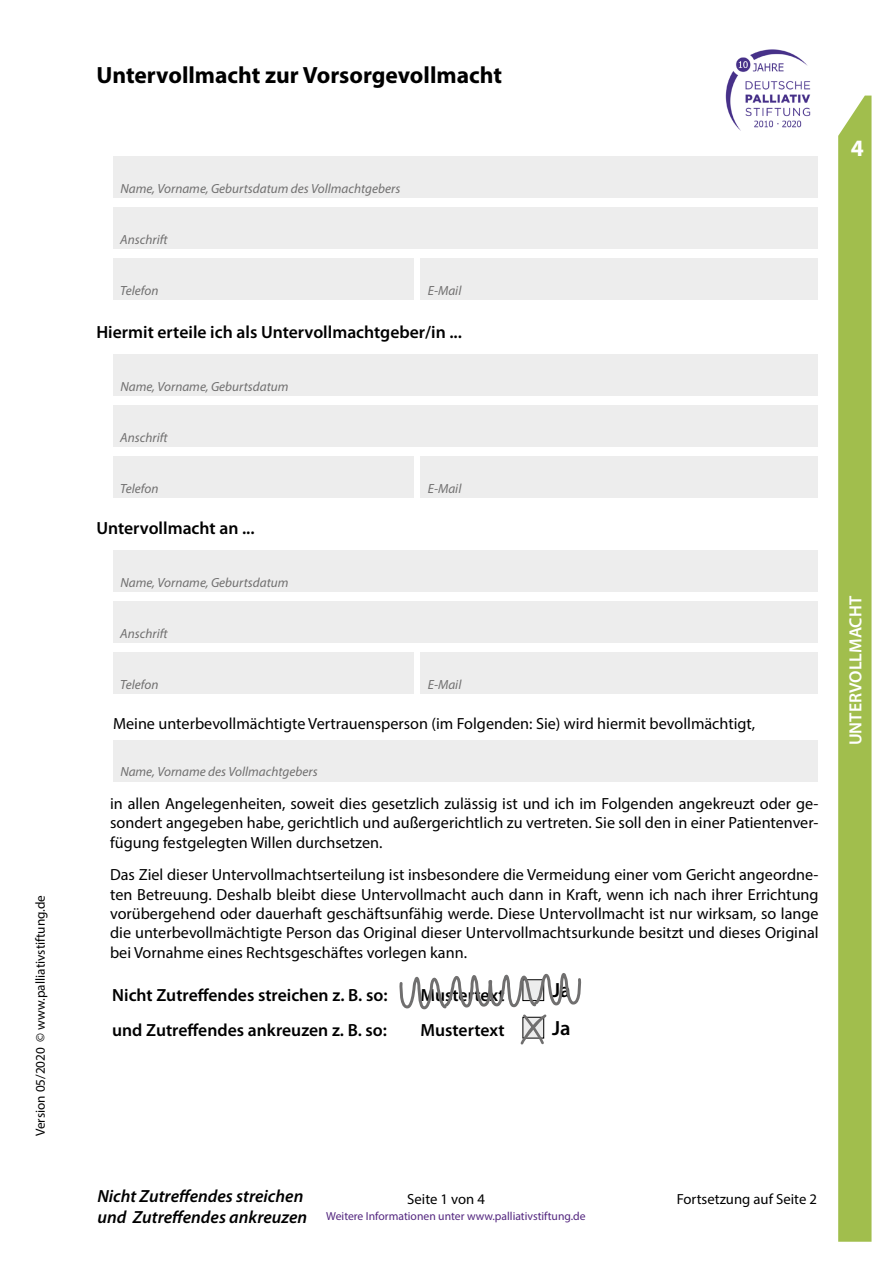
<style>
.page{position:relative;width:893px;height:1263px;background:#fff}
.page>*{position:absolute;margin:0;border:0;box-sizing:border-box;transform-origin:0 0}
.t1{font:700 23.55px "Myriad Pro";color:#000}
.t2{font:700 23.55px "Myriad Pro";color:#fff}
.t3{font:600 20.55px/37.5px "Myriad Pro";color:#000}
.t4{font:600 17.7px "Myriad Pro";color:#000}
.t5{font:italic 600 17.7px/21.1px "Myriad Pro";color:#000}
.t6{font:600 17.7px "Myriad Pro";color:#fff}
.t7{font:16.2px/19.4px "Myriad Pro";color:#000;text-align:justify}
.t8{font:14.7px "Myriad Pro";color:#000}
.t9{font:italic 13.2px "Myriad Pro";color:#706f6f}
.t10{font:13.2px "Myriad Pro";color:#000}
.t11{font:11.7px "Myriad Pro";color:#53267f}
</style>
<div class="page">
<svg style="left:838px;top:96px;width:33px;height:1146px"></svg>
<svg style="left:399px;top:973px;width:183px;height:72px"></svg>
<div style="left:113px;top:156px;width:704px;height:42px;background:#ededed"></div>
<div style="left:113px;top:207px;width:704px;height:42px;background:#ededed"></div>
<div style="left:113px;top:258px;width:301px;height:42px;background:#ededed"></div>
<div style="left:420px;top:258px;width:397px;height:42px;background:#ededed"></div>
<div style="left:113px;top:740px;width:704px;height:42px;background:#ededed"></div>
<div style="left:113px;top:354px;width:704px;height:42px;background:#ededed"></div>
<div style="left:113px;top:405px;width:704px;height:42px;background:#ededed"></div>
<div style="left:113px;top:456px;width:301px;height:42px;background:#ededed"></div>
<div style="left:420px;top:456px;width:397px;height:42px;background:#ededed"></div>
<div style="left:113px;top:550px;width:704px;height:42px;background:#ededed"></div>
<div style="left:113px;top:601px;width:704px;height:42px;background:#ededed"></div>
<div style="left:113px;top:652px;width:301px;height:42px;background:#ededed"></div>
<div style="left:420px;top:652px;width:397px;height:42px;background:#ededed"></div>
<img style="left:725px;top:50px;width:86px;height:80px">
<p class="t10" style="left:32px;top:1136px;width:243px;rotate:-90deg">Version 05/2020 © www.palliativstiftung.de</p>
<h1 class="t1" style="left:96px;top:59px;width:407px">Untervollmacht zur Vorsorgevollmacht</h1>
<p class="t9" style="left:120px;top:181px;width:281px">Name, Vorname, Geburtsdatum des Vollmachtgebers</p>
<p class="t9" style="left:120px;top:232px;width:49px">Anschrift</p>
<p class="t9" style="left:120px;top:283px;width:40px">Telefon</p>
<p class="t9" style="left:428px;top:283px;width:35px">E-Mail</p>
<p class="t4" style="left:96px;top:321px;width:367px">Hiermit erteile ich als Untervollmachtgeber/in ...</p>
<p class="t9" style="left:120px;top:379px;width:169px">Name, Vorname, Geburtsdatum</p>
<p class="t9" style="left:120px;top:429px;width:49px">Anschrift</p>
<p class="t9" style="left:120px;top:481px;width:40px">Telefon</p>
<p class="t9" style="left:428px;top:481px;width:35px">E-Mail</p>
<p class="t4" style="left:96px;top:517px;width:160px">Untervollmacht an ...</p>
<p class="t9" style="left:120px;top:575px;width:169px">Name, Vorname, Geburtsdatum</p>
<p class="t9" style="left:120px;top:625px;width:49px">Anschrift</p>
<p class="t9" style="left:120px;top:676px;width:40px">Telefon</p>
<p class="t9" style="left:428px;top:676px;width:35px">E-Mail</p>
<p class="t7" style="left:113px;top:713px;width:644px">Meine unterbevollmächtigte Vertrauensperson (im Folgenden: Sie) wird hiermit bevollmächtigt,</p>
<p class="t9" style="left:120px;top:764px;width:199px">Name, Vorname des Vollmachtgebers</p>
<p class="t7" style="left:110px;top:793px;width:710px">in allen Angelegenheiten, soweit dies gesetzlich zulässig ist und ich im Folgenden angekreuzt oder ge&shy;sondert angegeben habe, gerichtlich und außergerichtlich zu vertreten. Sie soll den in einer Patientenver&shy;fügung festgelegten Willen durchsetzen.</p>
<p class="t7" style="left:110px;top:865px;width:710px">Das Ziel dieser Untervollmachtserteilung ist insbesondere die Vermeidung einer vom Gericht angeordne&shy;ten Betreuung. Deshalb bleibt diese Untervollmacht auch dann in Kraft, wenn ich nach ihrer Errichtung vorübergehend oder dauerhaft geschäftsunfähig werde. Diese Untervollmacht ist nur wirksam, so lange die unterbevollmächtigte Person das Original dieser Untervollmachtsurkunde besitzt und dieses Original bei Vornahme eines Rechtsgeschäftes vorlegen kann.</p>
<p class="t4" style="left:112px;top:983px;width:277px">Nicht Zutreffendes streichen z. B. so:</p>
<p class="t4" style="left:421px;top:983px;width:86px">Mustertext</p>
<p class="t4" style="left:112px;top:1019px;width:276px">und Zutreffendes ankreuzen z. B. so:</p>
<p class="t4" style="left:421px;top:1019px;width:86px">Mustertext</p>
<p class="t3" style="left:552px;top:971px;width:20px">Ja<br>Ja</p>
<h1 class="t2" style="left:851px;top:132px;width:15px">4</h1>
<p class="t6" style="left:844px;top:745px;width:151px;rotate:-90deg">UNTERVOLLMACHT</p>
<p class="t5" style="left:97px;top:1185px;width:211px">Nicht Zutreffendes streichen und Zutreffendes ankreuzen</p>
<p class="t8" style="left:407px;top:1190px;width:79px">Seite 1 von 4</p>
<p class="t8" style="left:677px;top:1190px;width:142px">Fortsetzung auf Seite 2</p>
<p class="t11" style="left:326px;top:1208px;width:261px">Weitere Informationen unter www.palliativstiftung.de</p>
</div>
